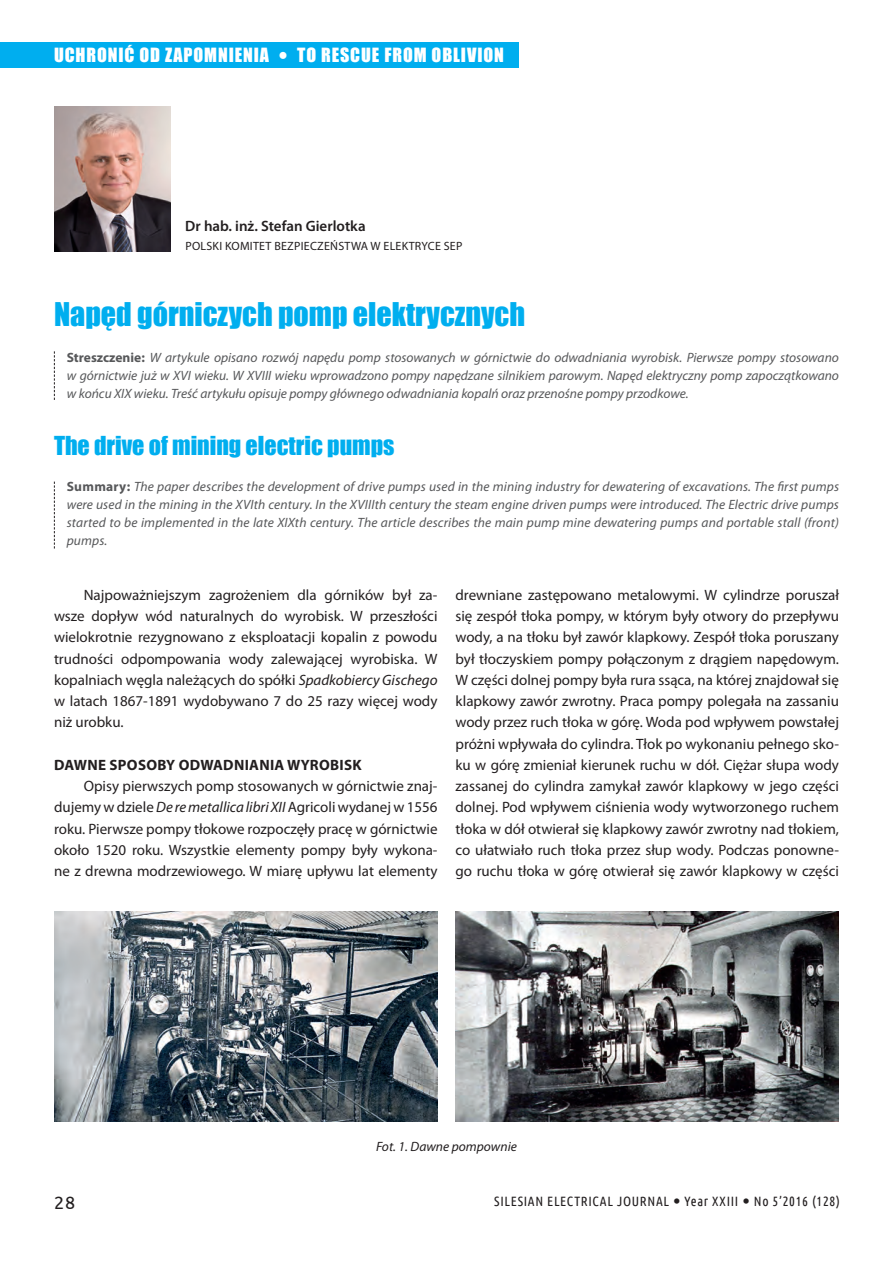
<style>
.page{position:relative;width:893px;height:1263px;background:#fff}
.page>*{position:absolute;margin:0;border:0;box-sizing:border-box;transform-origin:0 0}
.t1{font:30px "Impact";color:#00aeef}
.t2{font:24px "Impact";color:#00aeef}
.t3{font:18px "Impact";letter-spacing:.05em;color:#fff}
.t4{font:18px "Ubuntu";color:#231f20}
.t5{font:15px/21.3px "Myriad Pro";color:#231f20;text-align:justify}
.t6{font:700 15px "Myriad Pro";letter-spacing:.02em;color:#231f20}
.t7{font:600 15px "Myriad Pro";color:#231f20}
.t8{font:italic 13.5px/18px "Myriad Pro";letter-spacing:.005em;color:#57585a;text-align:justify}
.t9{font:13.5px "Ubuntu Condensed";letter-spacing:.05em;color:#231f20}
.t10{font:italic 13.5px "Myriad Pro";color:#231f20}
.t11{font:12px "Myriad Pro";letter-spacing:.02em;color:#231f20}
.s1{font-weight:700;font-style:normal}
.s2{font-style:italic}
</style>
<div class="page">
<div style="left:0;top:42px;width:519px;height:26px;background:#00aeef"></div>
<svg style="left:54px;top:351px;width:1px;height:49px"></svg>
<svg style="left:54px;top:482px;width:1px;height:67px"></svg>
<img style="left:54px;top:106px;width:116px;height:145px">
<img style="left:54px;top:911px;width:383px;height:210px">
<img style="left:455px;top:911px;width:384px;height:210px">
<p class="t3" style="left:54px;top:41px;width:217px">UCHRONIĆ OD ZAPOMNIENIA</p>
<p class="t3" style="left:54px;top:41px;width:163px">ELEKTROENERGETYKA</p>
<p class="t3" style="left:244px;top:41px;width:161px">POWER ENGINEERING</p>
<p class="t3" style="left:297px;top:41px;width:208px">TO RESCUE FROM OBLIVION</p>
<p class="t7" style="left:185px;top:217px;width:182px">Dr hab. inż. Stefan Gierlotka</p>
<p class="t11" style="left:185px;top:239px;width:14px">Polski</p>
<p class="t11" style="left:225px;top:239px;width:13px">Komitet</p>
<p class="t11" style="left:274px;top:239px;width:14px">Bezpiecze</p>
<p class="t11" style="left:330px;top:239px;width:17px">ństwa</p>
<p class="t11" style="left:371px;top:239px;width:27px">w Elektryce</p>
<p class="t11" style="left:444px;top:239px;width:20px">SEP</p>
<h1 class="t1" style="left:54px;top:291px;width:473px">Napęd górniczych pomp elektrycznych</h1>
<p class="t8" style="left:67px;top:348px;width:774px"><span class="s1">STRESZCZENIE:</span> W artykule opisano rozwój napędu pomp stosowanych w górnictwie do odwadniania wyrobisk. Pierwsze pompy stosowano w górnictwie już w XVI wieku. W XVIII wieku wprowadzono pompy napędzane silnikiem parowym. Napęd elektryczny pomp zapoczątkowano w końcu XIX wieku. Treść artykułu opisuje pompy głównego odwadniania kopalń oraz przenośne pompy przodkowe.</p>
<h2 class="t2" style="left:54px;top:427px;width:342px">The drive of mining electric pumps</h2>
<p class="t8" style="left:67px;top:477px;width:774px"><span class="s1">SUMMARY:</span> The paper describes the development of drive pumps used in the mining industry for dewatering of excavations. The first pumps were used in the mining in the XVIth century. In the XVIIIth century the steam engine driven pumps were introduced. The Electric drive pumps started to be implemented in the late XIXth century. The article describes the main pump mine dewatering pumps and portable stall (front) pumps.</p>
<p class="t5" style="left:54px;top:584px;width:385px;text-indent:30px">Najpoważniejszym zagrożeniem dla górników był za&shy;wsze dopływ wód naturalnych do wyrobisk. W przeszłości wielokrotnie rezygnowano z eksploatacji kopalin z powodu trudności odpompowania wody zalewającej wyrobiska. W kopalniach węgla należących do spółki <span class="s2">Spadkobiercy Gischego </span>w latach 1867-1891 wydobywano 7 do 25 razy więcej wody niż urobku.</p>
<p class="t6" style="left:54px;top:755px;width:148px">DAW NE SPOSOBY ODWAD</p>
<p class="t6" style="left:234px;top:755px;width:105px">NIANIA WYROBISK</p>
<p class="t5" style="left:54px;top:775px;width:385px;text-indent:30px">Opisy pierwszych pomp stosowanych w górnictwie znaj&shy;dujemy w dziele <span class="s2">De re metallica libri XII</span> Agricoli wydanej w 1556 roku. Pierwsze pompy tłokowe rozpoczęły pracę w górnictwie około 1520 roku. Wszystkie elementy pompy były wykona&shy;ne z drewna modrzewiowego. W miarę upływu lat elementy</p>
<p class="t5" style="left:455px;top:584px;width:385px">drewniane zastępowano metalowymi. W cylindrze poruszał się zespół tłoka pompy, w którym były otwory do przepływu wody, a na tłoku był zawór klapkowy. Zespół tłoka poruszany był tłoczyskiem pompy połączonym z drągiem napędowym.<br>W części dolnej pompy była rura ssąca, na której znajdował się klapkowy zawór zwrotny. Praca pompy polegała na zassaniu wody przez ruch tłoka w górę. Woda pod wpływem powstałej próżni wpływała do cylindra. Tłok po wykonaniu pełnego sko&shy;ku w górę zmieniał kierunek ruchu w dół. Ciężar słupa wody zassanej do cylindra zamykał zawór klapkowy w jego części dolnej. Pod wpływem ciśnienia wody wytworzonego ruchem tłoka w dół otwierał się klapkowy zawór zwrotny nad tłokiem, co ułatwiało ruch tłoka przez słup wody. Podczas ponowne&shy;go ruchu tłoka w górę otwierał się zawór klapkowy w części</p>
<p class="t10" style="left:376px;top:1138px;width:142px">Fot. 1. Dawne pompownie</p>
<p class="t4" style="left:54px;top:1192px;width:23px">28</p>
<p class="t9" style="left:494px;top:1192px;width:347px">SILESIAN ELECTRICAL JOURNAL Year XXIII No 5’2016 (128)</p>
</div>
